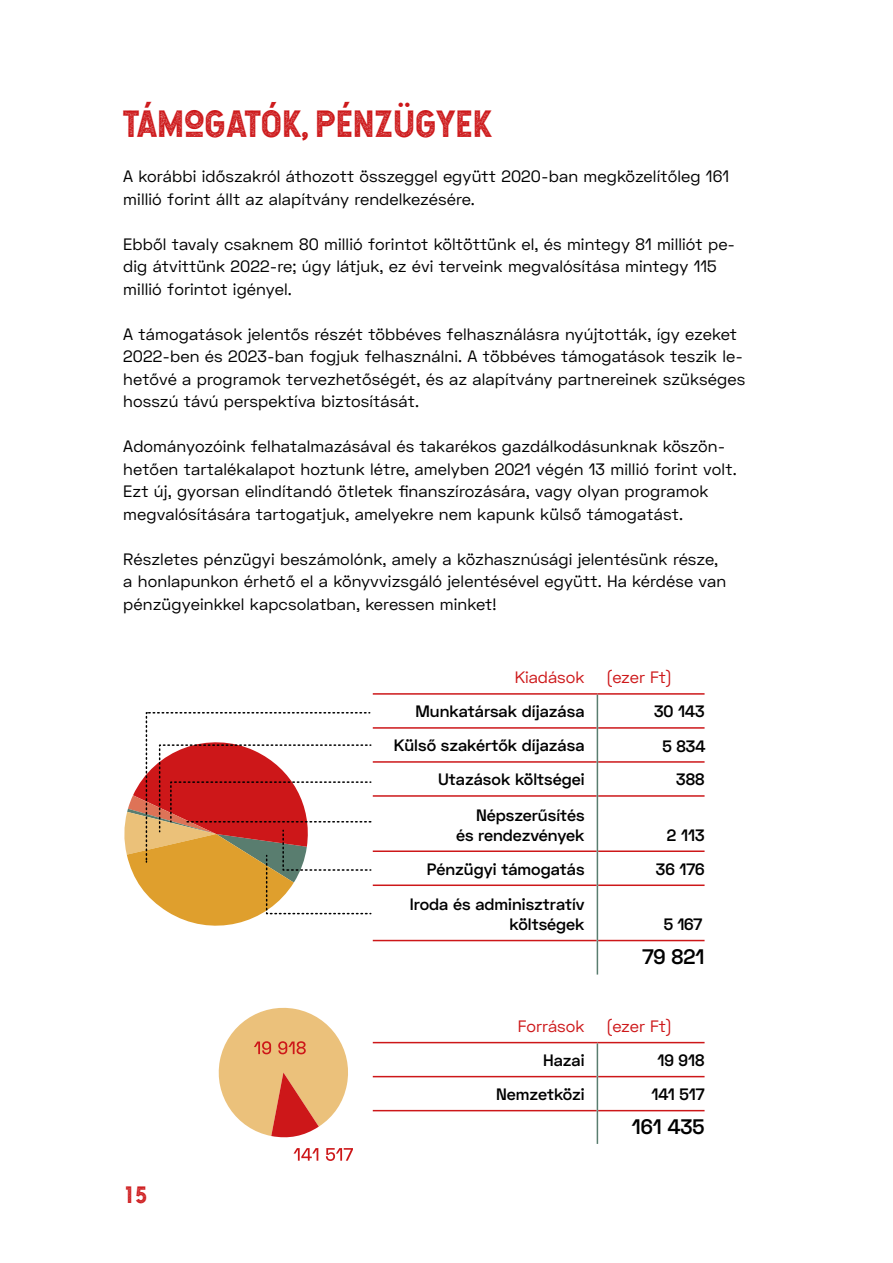
<style>
.page{position:relative;width:893px;height:1263px;background:#fff}
.page>*{position:absolute;margin:0;border:0;box-sizing:border-box;transform-origin:0 0}
.t1{font:36px "Hansief Rough";letter-spacing:.01em;color:#cd1719}
.t2{font:22.5px "Hansief Rough";color:#cd1719}
.t3{font:600 21px "Space Grotesk";color:#000}
.t4{font:16.5px/22.5px "Space Grotesk";letter-spacing:.005em;color:#000}
.t5{font:600 16.5px/19.8px "Space Grotesk";color:#000;text-align:right}
.t6{font:16.5px "Space Grotesk";color:#cd1719}
</style>
<div class="page">
<hr style="left:373px;top:693px;width:224px;height:2px;background:#cd1719">
<hr style="left:597px;top:693px;width:108px;height:2px;background:#cd1719">
<hr style="left:373px;top:727px;width:224px;height:2px;background:#cd1719">
<hr style="left:598px;top:727px;width:107px;height:2px;background:#cd1719">
<hr style="left:373px;top:761px;width:224px;height:2px;background:#cd1719">
<hr style="left:598px;top:761px;width:107px;height:2px;background:#cd1719">
<hr style="left:373px;top:795px;width:224px;height:2px;background:#cd1719">
<hr style="left:598px;top:795px;width:107px;height:2px;background:#cd1719">
<hr style="left:373px;top:850px;width:224px;height:2px;background:#cd1719">
<hr style="left:598px;top:850px;width:107px;height:2px;background:#cd1719">
<hr style="left:373px;top:884px;width:224px;height:2px;background:#cd1719">
<hr style="left:598px;top:884px;width:107px;height:2px;background:#cd1719">
<hr style="left:373px;top:940px;width:224px;height:1px;background:#cd1719">
<hr style="left:598px;top:940px;width:107px;height:1px;background:#cd1719">
<hr style="left:373px;top:1042px;width:224px;height:1px;background:#cd1719">
<hr style="left:597px;top:1042px;width:108px;height:1px;background:#cd1719">
<hr style="left:373px;top:1076px;width:224px;height:1px;background:#cd1719">
<hr style="left:598px;top:1076px;width:107px;height:1px;background:#cd1719">
<hr style="left:373px;top:1110px;width:224px;height:1px;background:#cd1719">
<hr style="left:598px;top:1110px;width:107px;height:1px;background:#cd1719">
<hr style="left:597px;top:695px;width:1px;height:33px;background:#597d6f">
<hr style="left:597px;top:728px;width:1px;height:34px;background:#597d6f">
<hr style="left:597px;top:762px;width:1px;height:34px;background:#597d6f">
<hr style="left:597px;top:796px;width:1px;height:55px;background:#597d6f">
<hr style="left:597px;top:851px;width:1px;height:34px;background:#597d6f">
<hr style="left:597px;top:885px;width:1px;height:55px;background:#597d6f">
<hr style="left:597px;top:940px;width:1px;height:34px;background:#597d6f">
<hr style="left:597px;top:1043px;width:1px;height:33px;background:#597d6f">
<hr style="left:597px;top:1076px;width:1px;height:35px;background:#597d6f">
<hr style="left:597px;top:1111px;width:1px;height:33px;background:#597d6f">
<svg style="left:293px;top:1148px;width:25px;height:13px"></svg>
<svg style="left:326px;top:1148px;width:27px;height:13px"></svg>
<svg style="left:218px;top:1007px;width:130px;height:131px"></svg>
<svg style="left:124px;top:712px;width:248px;height:214px"></svg>
<h1 class="t1" style="left:123px;top:101px;width:370px">TÁMOGATÓK, PÉNZÜGYEK</h1>
<p class="t4" style="left:123px;top:165px;width:607px">A korábbi időszakról áthozott összeggel együtt 2020-ban megközelítőleg 161 millió forint állt az alapítvány rendelkezésére.</p>
<p class="t4" style="left:123px;top:232px;width:613px">Ebből tavaly csaknem 80 millió forintot költöttünk el, és mintegy 81 milliót pe&shy;dig átvittünk 2022-re; úgy látjuk, ez évi terveink megvalósítása mintegy 115 millió forintot igényel.</p>
<p class="t4" style="left:123px;top:322px;width:623px">A támogatások jelentős részét többéves felhasználásra nyújtották, így ezeket 2022-ben és 2023-ban fogjuk felhasználni. A többéves támogatások teszik le&shy;hetővé a programok tervezhetőségét, és az alapítvány partnereinek szükséges hosszú távú perspektíva biztosítását.</p>
<p class="t4" style="left:123px;top:435px;width:615px">Adományozóink felhatalmazásával és takarékos gazdálkodásunknak köszön&shy;hetően tartalékalapot hoztunk létre, amelyben 2021 végén 13 millió forint volt.<br>Ezt új, gyorsan elindítandó ötletek finanszírozására, vagy olyan programok megvalósítására tartogatjuk, amelyekre nem kapunk külső támogatást.</p>
<p class="t4" style="left:123px;top:548px;width:605px">Részletes pénzügyi beszámolónk, amely a közhasznúsági jelentésünk része, a honlapunkon érhető el a könyvvizsgáló jelentésével együtt. Ha kérdése van pénzügyeinkkel kapcsolatban, keressen minket!</p>
<p class="t6" style="left:515px;top:667px;width:71px">Kiadások</p>
<p class="t6" style="left:606px;top:667px;width:68px">(ezer Ft)</p>
<p class="t5" style="left:415px;top:702px;width:171px">Munkatársak díjazása</p>
<p class="t5" style="left:654px;top:702px;width:52px">30 143</p>
<p class="t5" style="left:394px;top:736px;width:192px">Külső szakértők díjazása</p>
<p class="t5" style="left:662px;top:737px;width:44px">5 834</p>
<p class="t5" style="left:438px;top:770px;width:148px">Utazások költségei</p>
<p class="t5" style="left:676px;top:770px;width:30px">388</p>
<p class="t5" style="left:456px;top:805px;width:130px">Népszerűsítés és rendezvények</p>
<p class="t5" style="left:667px;top:825px;width:39px">2 113</p>
<p class="t5" style="left:427px;top:859px;width:159px">Pénzügyi támogatás</p>
<p class="t5" style="left:656px;top:859px;width:50px">36 176</p>
<p class="t5" style="left:410px;top:895px;width:176px">Iroda és adminisztratív költségek</p>
<p class="t5" style="left:664px;top:915px;width:40px">5 167</p>
<p class="t3" style="left:642px;top:943px;width:64px">79 821</p>
<h2 class="t2" style="left:123px;top:1180px;width:25px">15</h2>
<p class="t6" style="left:518px;top:1015px;width:68px">Források</p>
<p class="t6" style="left:606px;top:1015px;width:68px">(ezer Ft)</p>
<p class="t5" style="left:543px;top:1050px;width:43px">Hazai</p>
<p class="t5" style="left:657px;top:1050px;width:49px">19 918</p>
<p class="t5" style="left:496px;top:1084px;width:90px">Nemzetközi</p>
<p class="t5" style="left:651px;top:1084px;width:55px">141 517</p>
<p class="t3" style="left:632px;top:1113px;width:74px">161 435</p>
</div>
